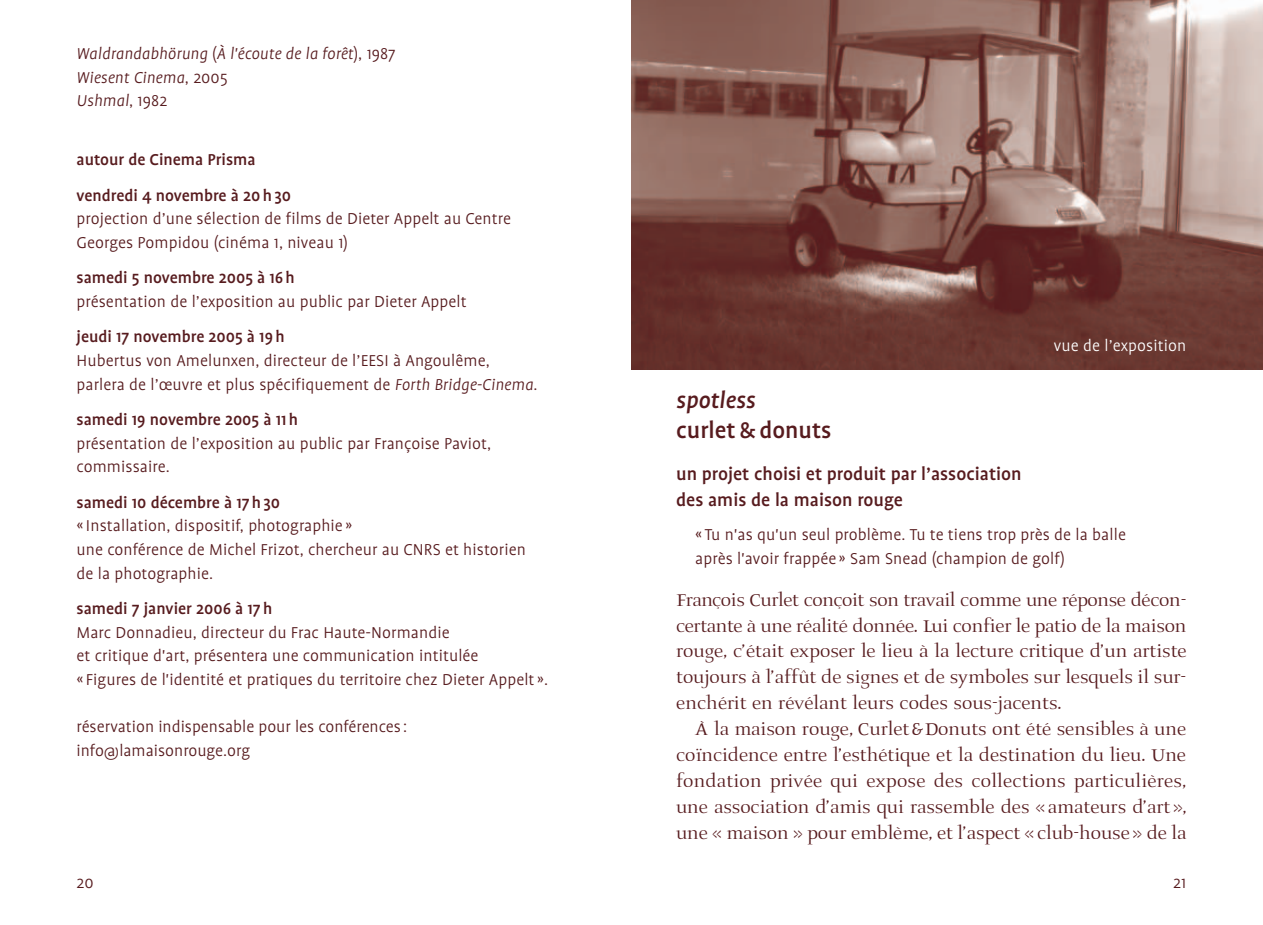
<style>
.page{position:relative;width:1263px;height:925px;background:#fff}
.page>*{position:absolute;margin:0;border:0;box-sizing:border-box;transform-origin:0 0}
.t1{font:500 25.88px "Profile";color:#571b1e}
.t2{font:italic 500 25.88px "Profile";color:#571b1e}
.t3{font:22.5px/25.9px "AI Prospera II";color:#571b1e;text-align:justify}
.t4{font:500 20.25px/25.9px "Profile";color:#571b1e}
.t5{font:300 18px/23.6px "Profile";letter-spacing:.005em;color:#571b1e}
.t6{font:500 18px/35.3px "Profile";color:#571b1e}
.t7{font:italic 300 18px/23.6px "Profile";letter-spacing:.005em;color:#571b1e}
.t8{font:300 18px "Profile";letter-spacing:.005em;color:#fff}
.s1{font-style:normal}
.s2{font-style:italic}
</style>
<div class="page">
<img style="left:631px;top:0;width:632px;height:370px">
<p class="t7" style="left:77px;top:43px;width:320px">Waldrandabhörung <span class="s1">(</span>À l'écoute de la forêt<span class="s1">), 1987<br></span>Wiesent Cinema<span class="s1">, 2005<br></span>Ushmal<span class="s1">, 1982</span></p>
<p class="t6" style="left:77px;top:144px;width:216px">autour de Cinema Prisma vendredi 4 novembre à 20 h 30</p>
<p class="t5" style="left:77px;top:209px;width:436px">projection d’une sélection de films de Dieter Appelt au Centre<br>Georges Pompidou (cinéma 1, niveau 1)</p>
<p class="t6" style="left:77px;top:262px;width:220px">samedi 5 novembre 2005 à 16 h</p>
<p class="t5" style="left:77px;top:292px;width:392px">présentation de l’exposition au public par Dieter Appelt</p>
<p class="t6" style="left:77px;top:321px;width:210px">jeudi 17 novembre 2005 à 19 h</p>
<p class="t5" style="left:77px;top:351px;width:463px">Hubertus von Amelunxen, directeur de l’EESI à Angoulême, parlera de l’œuvre et plus spécifiquement de <span class="s2">Forth Bridge-Cinema</span>.</p>
<p class="t6" style="left:77px;top:404px;width:223px">samedi 19 novembre 2005 à 11 h</p>
<p class="t5" style="left:77px;top:433px;width:416px">présentation de l’exposition au public par Françoise Paviot, commissaire.</p>
<p class="t6" style="left:77px;top:486px;width:205px">samedi 10 décembre à 17 h 30</p>
<p class="t5" style="left:77px;top:516px;width:451px">« Installation, dispositif, photographie »<br>une conférence de Michel Frizot, chercheur au CNRS et historien de la photographie.</p>
<p class="t6" style="left:77px;top:593px;width:197px">samedi 7 janvier 2006 à 17 h</p>
<p class="t5" style="left:77px;top:622px;width:473px">Marc Donnadieu, directeur du Frac Haute-Normandie<br>et critique d'art, présentera une communication intitulée<br>« Figures de l'identité et pratiques du territoire chez Dieter Appelt ».</p>
<p class="t5" style="left:77px;top:717px;width:332px">réservation indispensable pour les conférences : info@lamaisonrouge.org</p>
<p class="t5" style="left:77px;top:873px;width:19px">20</p>
<p class="t8" style="left:1054px;top:340px;width:134px">vue de l’exposition</p>
<h1 class="t2" style="left:676px;top:392px;width:81px">spotless</h1>
<h1 class="t1" style="left:676px;top:422px;width:157px">curlet &amp; donuts</h1>
<p class="t4" style="left:676px;top:463px;width:347px">un projet choisi et produit par l’association des amis de la maison rouge</p>
<p class="t5" style="left:695px;top:525px;width:432px">« Tu n'as qu'un seul problème. Tu te tiens trop près de la balle après l'avoir frappée » Sam Snead (champion de golf)</p>
<p class="t3" style="left:676px;top:585px;width:512px">François Curlet conçoit son travail comme une réponse décon&shy;certante à une réalité donnée. Lui confier le patio de la maison rouge, c’était exposer le lieu à la lecture critique d’un artiste toujours à l’affût de signes et de symboles sur lesquels il sur&shy;enchérit en révélant leurs codes sous-jacents.</p>
<p class="t3" style="left:676px;top:714px;width:512px;text-indent:19px">À la maison rouge, Curlet &amp; Donuts ont été sensibles à une coïncidence entre l’esthétique et la destination du lieu. Une fondation privée qui expose des collections particulières, une association d’amis qui rassemble des « amateurs d’art », une « maison » pour emblème, et l’aspect « club-house » de la</p>
<p class="t5" style="left:1173px;top:873px;width:14px">21</p>
</div>
